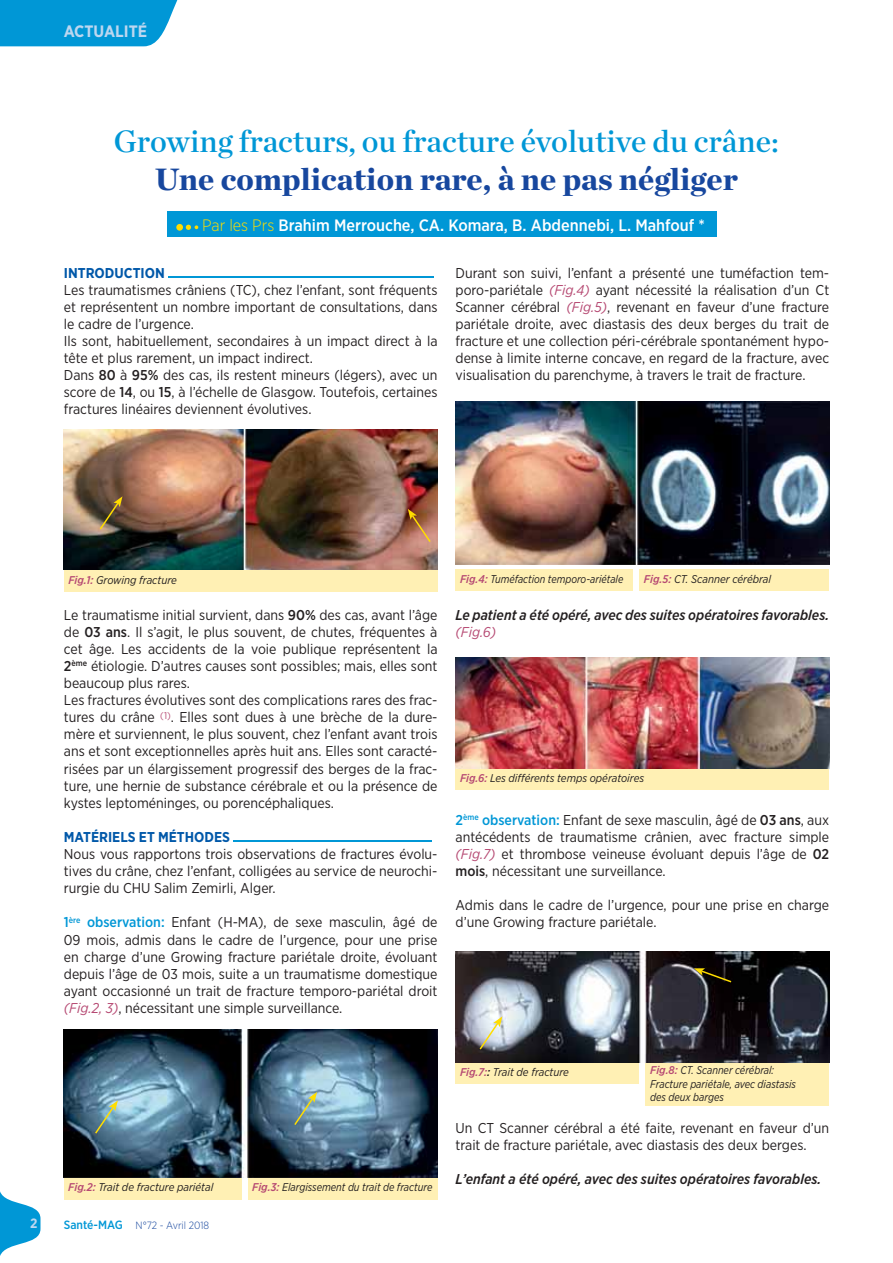
<style>
.page{position:relative;width:893px;height:1263px;background:#fff}
.page>*{position:absolute;margin:0;border:0;box-sizing:border-box;transform-origin:0 0}
.t1{font:31.5px "Chronicle Deck Semi";color:#0097d6}
.t2{font:900 31.5px "Chronicle Deck";color:#17479e}
.t3{font:500 16.5px "Gotham Narrow";color:#fff}
.t4{font:700 16.5px "Gotham Narrow";color:#bdd7f0}
.t5{font:14.25px/17.1px "Gotham Narrow";color:#231f20}
.t6{font:italic 500 14.25px "Gotham Narrow";color:#231f20}
.t7{font:700 14.25px "Gotham Narrow";color:#0058a9}
.t8{font:italic 14.25px "Gotham Narrow";color:#b64a73}
.t9{font:700 13.5px "Gotham Narrow";color:#bdd7f0}
.t10{font:italic 11.25px "Gotham Narrow";color:#231f20}
.t11{font:italic 11.25px/13.5px "Gotham Narrow";color:#231f20;scale:.94 1}
.t12{font:italic 11.25px "Gotham Narrow";color:#231f20;scale:.93 1}
.t13{font:300 10.5px "Gotham Narrow";color:#17479e}
.s1{font-weight:300;color:#fd0}
.s2{font-weight:500}
.s3{font-style:italic;color:#b64a73}
.s4{font-weight:500;color:#b64a73}
.s5{font-weight:500;color:#0097d6}
.s6{font-weight:500;font-size:12px;color:#0097d6}
</style>
<div class="page">
<div style="left:167px;top:211px;width:550px;height:26px;background:#0097d6"></div>
<div style="left:176px;top:224px;width:7px;height:7px;background:#fd0;border-radius:50%"></div>
<svg style="left:186px;top:225px;width:12px;height:5px"></svg>
<hr style="left:168px;top:276px;width:265px;height:2px;background:#0097d6">
<hr style="left:233px;top:840px;width:199px;height:2px;background:#0097d6">
<div style="left:64px;top:570px;width:373px;height:21px;background:#fff0b4"></div>
<div style="left:455px;top:768px;width:374px;height:21px;background:#fff0b4"></div>
<div style="left:456px;top:1062px;width:183px;height:21px;background:#fff0b4"></div>
<div style="left:455px;top:570px;width:178px;height:21px;background:#fff0b4"></div>
<div style="left:646px;top:1061px;width:183px;height:45px;background:#fff0b4"></div>
<div style="left:639px;top:570px;width:190px;height:21px;background:#fff0b4"></div>
<img style="left:64px;top:429px;width:373px;height:140px">
<img style="left:455px;top:657px;width:374px;height:111px">
<img style="left:456px;top:952px;width:373px;height:110px">
<img style="left:455px;top:402px;width:374px;height:162px">
<svg style="left:98px;top:496px;width:25px;height:35px"></svg>
<div style="left:64px;top:1178px;width:177px;height:21px;background:#fff0b4"></div>
<div style="left:248px;top:1178px;width:189px;height:21px;background:#fff0b4"></div>
<img style="left:64px;top:1030px;width:373px;height:148px">
<svg style="left:94px;top:1100px;width:24px;height:35px"></svg>
<svg style="left:293px;top:1092px;width:24px;height:35px"></svg>
<svg style="left:478px;top:1016px;width:24px;height:35px"></svg>
<svg style="left:694px;top:968px;width:39px;height:16px"></svg>
<svg style="left:408px;top:509px;width:24px;height:35px"></svg>
<div style="left:1px;top:0;width:177px;height:46px;background:#0097d6"></div>
<svg style="left:1px;top:1193px;width:40px;height:61px"></svg>
<p class="t4" style="left:64px;top:25px;width:85px">ACTUALITÉ</p>
<h1 class="t1" style="left:114px;top:130px;width:667px">Growing fracturs, ou fracture évolutive du crâne:</h1>
<h1 class="t2" style="left:155px;top:167px;width:584px">Une complication rare, à ne pas négliger</h1>
<p class="t3" style="left:202px;top:219px;width:504px"><span class="s1">Par les Prs</span> Brahim Merrouche, CA. Komara, B. Abdennebi, L. Mahfouf *</p>
<p class="t7" style="left:64px;top:267px;width:102px">INTRODUCTION</p>
<p class="t5" style="left:64px;top:282px;width:375px">Les traumatismes crâniens (TC), chez l’enfant, sont fréquents et représentent un nombre important de consultations, dans le cadre de l’urgence.<br>Ils sont, habituellement, secondaires à un impact direct à la tête et plus rarement, un impact indirect.<br>Dans <span class="s2">80</span> à <span class="s2">95%</span> des cas, ils restent mineurs (légers), avec un score de <span class="s2">14</span>, ou <span class="s2">15</span>, à l’échelle de Glasgow. Toutefois, certaines fractures linéaires deviennent évolutives.</p>
<p class="t5" style="left:455px;top:265px;width:375px;text-align:justify">Durant son suivi, l’enfant a présenté une tuméfaction tem&shy;poro-pariétale <span class="s3">(Fig.4)</span> ayant nécessité la réalisation d’un Ct Scanner cérébral <span class="s3">(Fig.5)</span>, revenant en faveur d’une fracture pariétale droite, avec diastasis des deux berges du trait de fracture et une collection péri-cérébrale spontanément hypo&shy;dense à limite interne concave, en regard de la fracture, avec visualisation du parenchyme, à travers le trait de fracture.</p>
<p class="t9" style="left:30px;top:1218px;width:9px">2</p>
<p class="t10" style="left:68px;top:576px;width:110px"><span class="s4">Fig.1:</span> Growing fracture</p>
<p class="t5" style="left:64px;top:607px;width:375px">Le traumatisme initial survient, dans <span class="s2">90%</span> des cas, avant l’âge de <span class="s2">03 ans</span>. Il s’agit, le plus souvent, de chutes, fréquentes à cet âge. Les accidents de la voie publique représentent la <span class="s2">2</span><sup>ème</sup> étiologie. D’autres causes sont possibles; mais, elles sont beaucoup plus rares.<br>Les fractures évolutives sont des complications rares des frac&shy;tures du crâne <sup>(1)</sup>. Elles sont dues à une brèche de la dure&shy;mère et surviennent, le plus souvent, chez l’enfant avant trois ans et sont exceptionnelles après huit ans. Elles sont caracté&shy;risées par un élargissement progressif des berges de la frac&shy;ture, une hernie de substance cérébrale et ou la présence de kystes leptoméninges, ou porencéphaliques.</p>
<p class="t7" style="left:64px;top:832px;width:168px">MATÉRIELS ET MÉTHODES</p>
<p class="t5" style="left:64px;top:846px;width:375px;text-align:justify">Nous vous rapportons trois observations de fractures évolu&shy;tives du crâne, chez l’enfant, colligées au service de neurochi&shy;rurgie du CHU Salim Zemirli, Alger.</p>
<p class="t5" style="left:64px;top:915px;width:375px;text-align:justify"><span class="s5">1</span><sup>ère</sup> <span class="s5">observation:</span> Enfant (H-MA), de sexe masculin, âgé de 09 mois, admis dans le cadre de l’urgence, pour une prise en charge d’une Growing fracture pariétale droite, évoluant depuis l’âge de 03 mois, suite a un traumatisme domestique ayant occasionné un trait de fracture temporo-pariétal droit <span class="s3">(Fig.2, 3)</span>, nécessitant une simple surveillance.</p>
<p class="t12" style="left:460px;top:575px;width:177px"><span class="s4">Fig.4:</span> Tuméfaction temporo-ariétale</p>
<p class="t10" style="left:644px;top:575px;width:129px"><span class="s4">Fig.5:</span> CT. Scanner cérébral</p>
<p class="t6" style="left:455px;top:609px;width:375px">Le patient a été opéré, avec des suites opératoires favorables.</p>
<p class="t8" style="left:455px;top:626px;width:42px">(Fig.6)</p>
<p class="t10" style="left:460px;top:773px;width:186px"><span class="s4">Fig.6:</span> Les différents temps opératoires</p>
<p class="t5" style="left:455px;top:812px;width:375px;text-align:justify"><span class="s5">2</span><sup>ème</sup> <span class="s5">observation:</span> Enfant de sexe masculin, âgé de <span class="s2">03 ans</span>, aux antécédents de traumatisme crânien, avec fracture simple <span class="s3">(Fig.7)</span> et thrombose veineuse évoluant depuis l’âge de <span class="s2">02 mois</span>, nécessitant une surveillance.</p>
<p class="t5" style="left:455px;top:898px;width:375px">Admis dans le cadre de l’urgence, pour une prise en charge d’une Growing fracture pariétale.</p>
<p class="t10" style="left:68px;top:1183px;width:147px"><span class="s4">Fig.2:</span> Trait de fracture pariétal</p>
<p class="t11" style="left:252px;top:1181px;width:193px"><span class="s4">Fig.3:</span> Elargissement du trait de fracture</p>
<p class="t13" style="left:64px;top:1221px;width:147px"><span class="s6">Santé-MAG</span> N°72 - Avril 2018</p>
<p class="t10" style="left:460px;top:1067px;width:110px"><span class="s4">Fig.7:</span><span class="s2">:</span> Trait de fracture</p>
<p class="t11" style="left:650px;top:1064px;width:157px"><span class="s4">Fig.8:</span> CT. Scanner cérébral:<br>Fracture pariétale, avec diastasis des deux barges</p>
<p class="t5" style="left:455px;top:1120px;width:375px">Un CT Scanner cérébral a été faite, revenant en faveur d’un trait de fracture pariétale, avec diastasis des deux berges.</p>
<p class="t6" style="left:455px;top:1174px;width:367px">L’enfant a été opéré, avec des suites opératoires favorables.</p>
</div>
